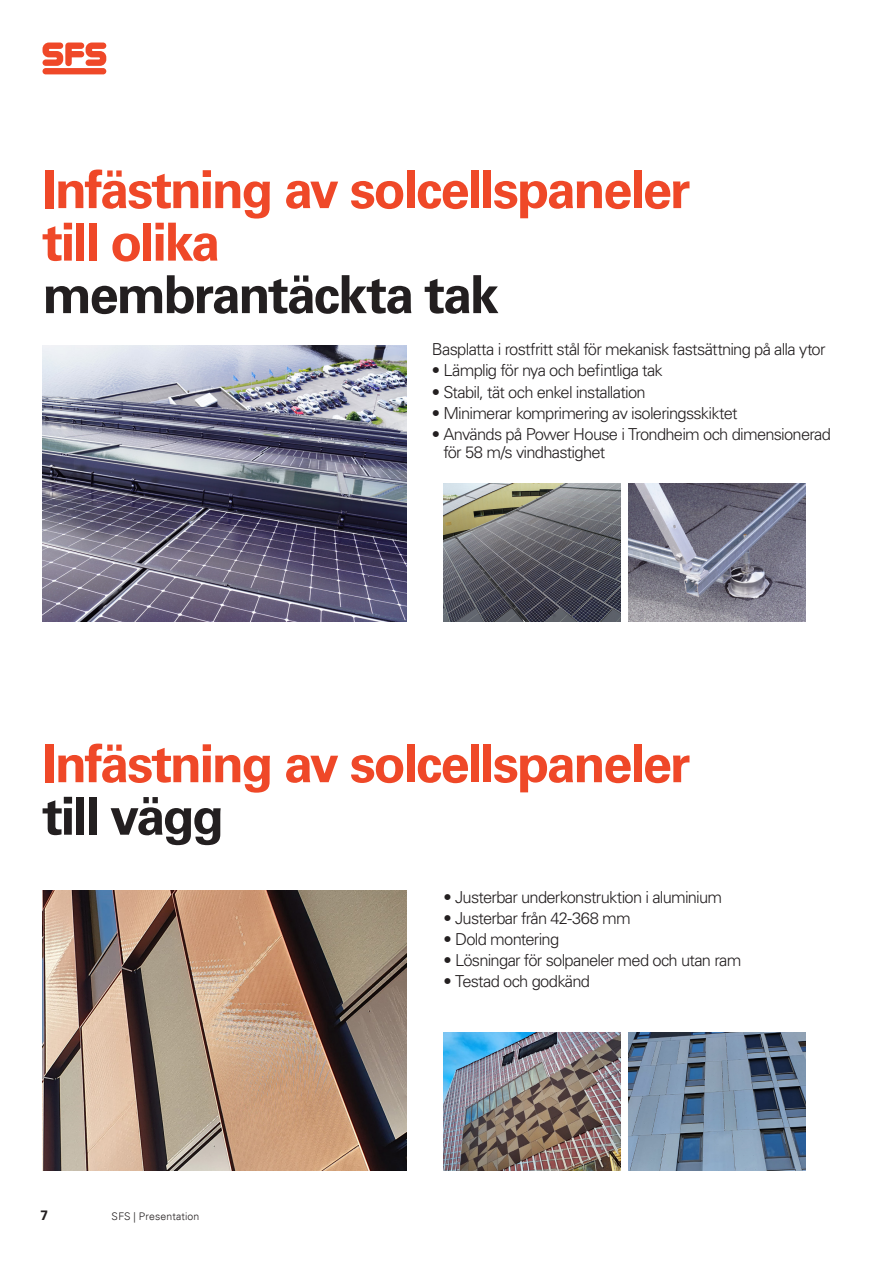
<style>
.page{position:relative;width:893px;height:1263px;background:#fff}
.page>*{position:absolute;margin:0;border:0;box-sizing:border-box;transform-origin:0 0}
.Rubriktitel_schwarz{font:700 52.5px "Univers LT Std";letter-spacing:-.045em;color:#ef4828}
.Rubriktitel_schwarz-2{font:700 52.5px "Univers LT Std";letter-spacing:-.045em;color:#231f20}
.t1{font:300 16.5px/18px "Univers LT Std";letter-spacing:-.045em;color:#231f20}
.A4_Subtitle_scrollin{font:700 13.5px "Univers";color:#231f20}
.t2{font:300 10.5px "Univers";letter-spacing:.015em;color:#231f20}
</style>
<div class="page">
<img style="left:43px;top:345px;width:363px;height:276px">
<img style="left:443px;top:483px;width:177px;height:138px">
<img style="left:629px;top:483px;width:177px;height:138px">
<img style="left:43px;top:891px;width:363px;height:279px">
<img style="left:443px;top:1032px;width:177px;height:138px">
<img style="left:629px;top:1032px;width:177px;height:138px">
<svg style="left:43px;top:43px;width:63px;height:23px"></svg>
<div style="left:43px;top:68px;width:63px;height:6px;background:#ef4828;border-radius:3px"></div>
<p class="Rubriktitel_schwarz" style="left:43px;top:159px;width:649px">Infästning av solcellspaneler</p>
<p class="Rubriktitel_schwarz" style="left:43px;top:211px;width:179px">till olika</p>
<p class="Rubriktitel_schwarz-2" style="left:43px;top:264px;width:458px">membrantäckta tak</p>
<p class="t1" style="left:432px;top:340px;width:395px">Basplatta i rostfritt stål för mekanisk fastsättning på alla ytor</p>
<p class="t1" style="left:432px;top:362px;width:232px">• Lämplig för nya och befintliga tak</p>
<p class="t1" style="left:432px;top:383px;width:215px">• Stabil, tät och enkel installation</p>
<p class="t1" style="left:432px;top:404px;width:307px">• Minimerar komprimering av isoleringsskiktet</p>
<p class="t1" style="left:443px;top:425px;width:389px;text-indent:-12px">• Används på Power House i Trondheim och dimensionerad för 58 m/s vindhastighet</p>
<p class="Rubriktitel_schwarz" style="left:43px;top:733px;width:649px">Infästning av solcellspaneler</p>
<p class="Rubriktitel_schwarz-2" style="left:43px;top:785px;width:183px">till vägg</p>
<p class="A4_Subtitle_scrollin" style="left:40px;top:1208px;width:9px">7</p>
<p class="t2" style="left:112px;top:1210px;width:89px">SFS | Presentation</p>
<p class="t1" style="left:443px;top:888px;width:280px">• Justerbar underkonstruktion i aluminium</p>
<p class="t1" style="left:443px;top:909px;width:189px">• Justerbar från 42-368 mm</p>
<p class="t1" style="left:443px;top:930px;width:117px">• Dold montering</p>
<p class="t1" style="left:443px;top:951px;width:299px">• Lösningar för solpaneler med och utan ram</p>
<p class="t1" style="left:443px;top:972px;width:148px">• Testad och godkänd</p>
</div>
